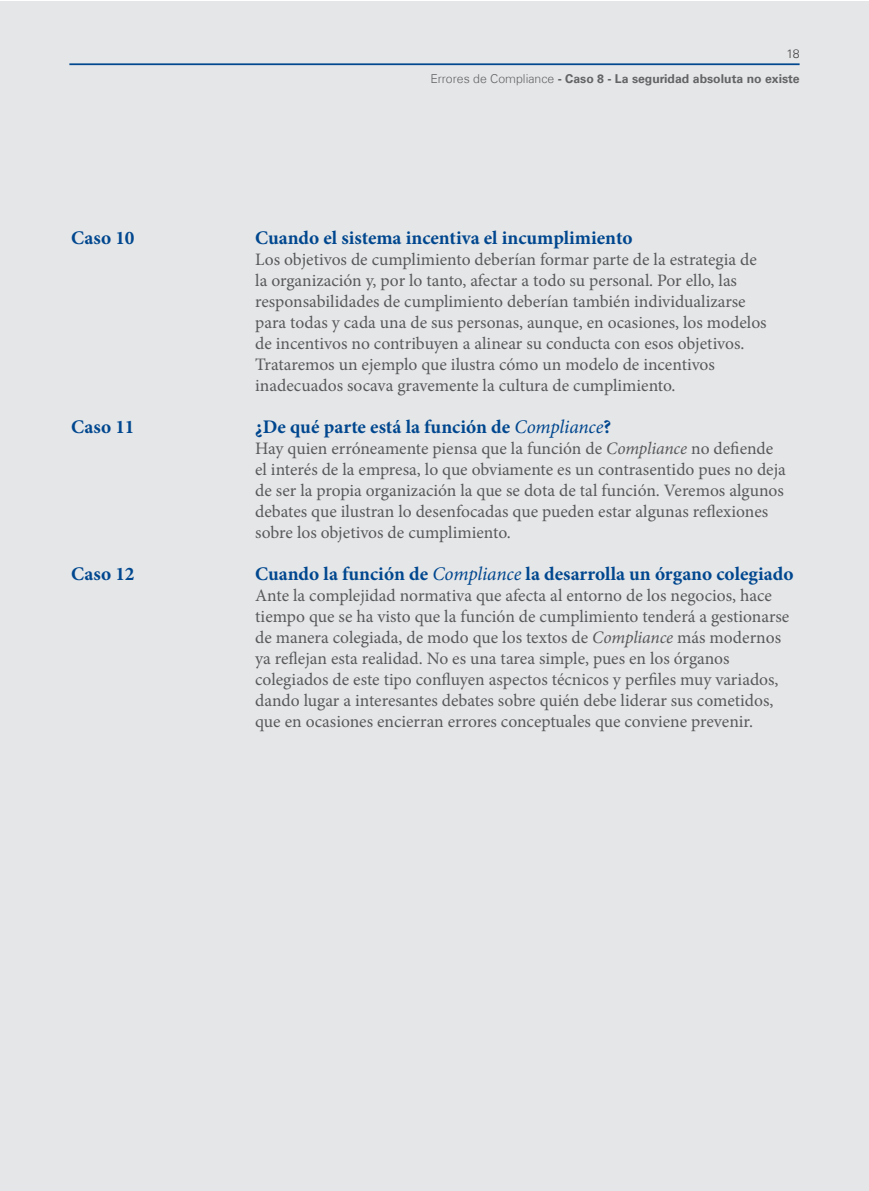
<style>
.page{position:relative;width:869px;height:1191px;background:#fff}
.page>*{position:absolute;margin:0;border:0;box-sizing:border-box;transform-origin:0 0}
.t1{font:700 19.25px "Minion Pro";color:#00478f}
.t2{font:17.5px/21px "Minion Pro";color:#58595b}
.t3{font:700 12.25px/24.8px "Universfor KPMG";color:#636466;text-align:right}
.s1{font-weight:300;color:#414042}
.s2{font-weight:300}
.s3{font-weight:400;font-style:italic}
.s4{font-style:italic}
</style>
<div class="page">
<div style="left:0;top:2px;width:867px;height:1189px;background:#e5e6e7"></div>
<hr style="left:69px;top:63px;width:730px;height:2px;background:#00478f">
<p class="t3" style="left:430px;top:41px;width:370px"><span class="s1">18<br></span><span class="s2">Errores de Compliance</span> - Caso 8 - La seguridad absoluta no existe</p>
<p class="t1" style="left:71px;top:224px;width:65px">Caso 10</p>
<p class="t1" style="left:255px;top:224px;width:378px">Cuando el sistema incentiva el incumplimiento</p>
<p class="t2" style="left:255px;top:248px;width:512px">Los objetivos de cumplimiento deberían formar parte de la estrategia de la organización y, por lo tanto, afectar a todo su personal. Por ello, las responsabilidades de cumplimiento deberían también individualizarse para todas y cada una de sus personas, aunque, en ocasiones, los modelos de incentivos no contribuyen a alinear su conducta con esos objetivos.<br>Trataremos un ejemplo que ilustra cómo un modelo de incentivos inadecuados socava gravemente la cultura de cumplimiento.</p>
<p class="t1" style="left:71px;top:413px;width:65px">Caso 11</p>
<p class="t1" style="left:255px;top:413px;width:357px">¿De qué parte está la función de <span class="s3">Compliance</span>?</p>
<p class="t2" style="left:255px;top:437px;width:532px">Hay quien erróneamente piensa que la función de <span class="s4">Compliance</span> no defiende el interés de la empresa, lo que obviamente es un contrasentido pues no deja de ser la propia organización la que se dota de tal función. Veremos algunos debates que ilustran lo desenfocadas que pueden estar algunas reflexiones sobre los objetivos de cumplimiento.</p>
<p class="t1" style="left:71px;top:560px;width:65px">Caso 12</p>
<p class="t1" style="left:255px;top:560px;width:539px">Cuando la función de <span class="s3">Compliance</span> la desarrolla un órgano colegiado</p>
<p class="t2" style="left:255px;top:584px;width:535px">Ante la complejidad normativa que afecta al entorno de los negocios, hace tiempo que se ha visto que la función de cumplimiento tenderá a gestionarse de manera colegiada, de modo que los textos de <span class="s4">Compliance</span> más modernos ya reflejan esta realidad. No es una tarea simple, pues en los órganos colegiados de este tipo confluyen aspectos técnicos y perfiles muy variados, dando lugar a interesantes debates sobre quién debe liderar sus cometidos, que en ocasiones encierran errores conceptuales que conviene prevenir.</p>
</div>
